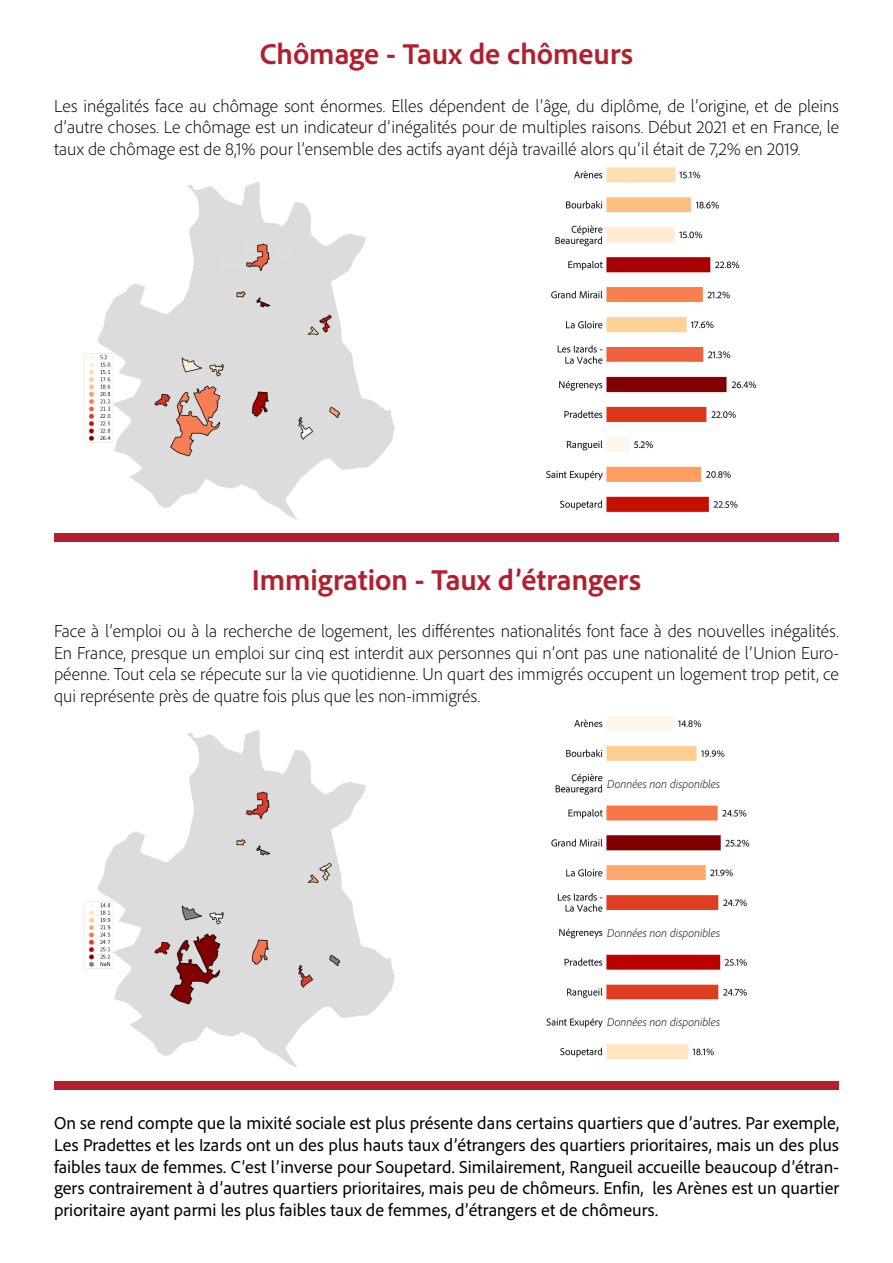
<style>
.page{position:relative;width:893px;height:1263px;background:#fff}
.page>*{position:absolute;margin:0;border:0;box-sizing:border-box;transform-origin:0 0}
.t1{font:700 30px "Adobe Clean";color:#b21f2e}
.t2{font:300 18px/21.6px "Adobe Clean";color:#000;text-align:justify}
.t3{font:18px/21.6px "Adobe Clean";color:#000;text-align:justify}
.t4{font:italic 300 12px "Adobe Clean";color:#000}
</style>
<div class="page">
<img style="left:546px;top:167px;width:211px;height:346px">
<div style="left:54px;top:533px;width:785px;height:8px;background:#b21f2e"></div>
<img style="left:546px;top:716px;width:204px;height:344px">
<img style="left:84px;top:729px;width:311px;height:339px">
<img style="left:84px;top:181px;width:311px;height:339px">
<div style="left:54px;top:1081px;width:785px;height:8px;background:#b21f2e"></div>
<h1 class="t1" style="left:260px;top:35px;width:375px">Chômage - Taux de chômeurs</h1>
<p class="t2" style="left:54px;top:94px;width:786px">Les inégalités face au chômage sont énormes. Elles dépendent de l’âge, du diplôme, de l’origine, et de pleins d’autre choses. Le chômage est un indicateur d’inégalités pour de multiples raisons. Début 2021 et en France, le taux de chômage est de 8,1% pour l’ensemble des actifs ayant déjà travaillé alors qu’il était de 7,2% en 2019.</p>
<h1 class="t1" style="left:252px;top:560px;width:391px">Immigration - Taux d’étrangers</h1>
<p class="t2" style="left:54px;top:620px;width:786px">Face à l’emploi ou à la recherche de logement, les différentes nationalités font face à des nouvelles inégalités.<br>En France, presque un emploi sur cinq est interdit aux personnes qui n’ont pas une nationalité de l’Union Euro&shy;péenne. Tout cela se répecute sur la vie quotidienne. Un quart des immigrés occupent un logement trop petit, ce qui représente près de quatre fois plus que les non-immigrés.</p>
<p class="t4" style="left:607px;top:777px;width:114px">Données non disponibles</p>
<p class="t4" style="left:607px;top:925px;width:114px">Données non disponibles</p>
<p class="t4" style="left:607px;top:1014px;width:114px">Données non disponibles</p>
<p class="t3" style="left:54px;top:1112px;width:787px">On se rend compte que la mixité sociale est plus présente dans certains quartiers que d’autres. Par exemple, Les Pradettes et les Izards ont un des plus hauts taux d’étrangers des quartiers prioritaires, mais un des plus faibles taux de femmes. C’est l’inverse pour Soupetard. Similairement, Rangueil accueille beaucoup d’étran&shy;gers contrairement à d’autres quartiers prioritaires, mais peu de chômeurs. Enfin, les Arènes est un quartier prioritaire ayant parmi les plus faibles taux de femmes, d’étrangers et de chômeurs.</p>
</div>
